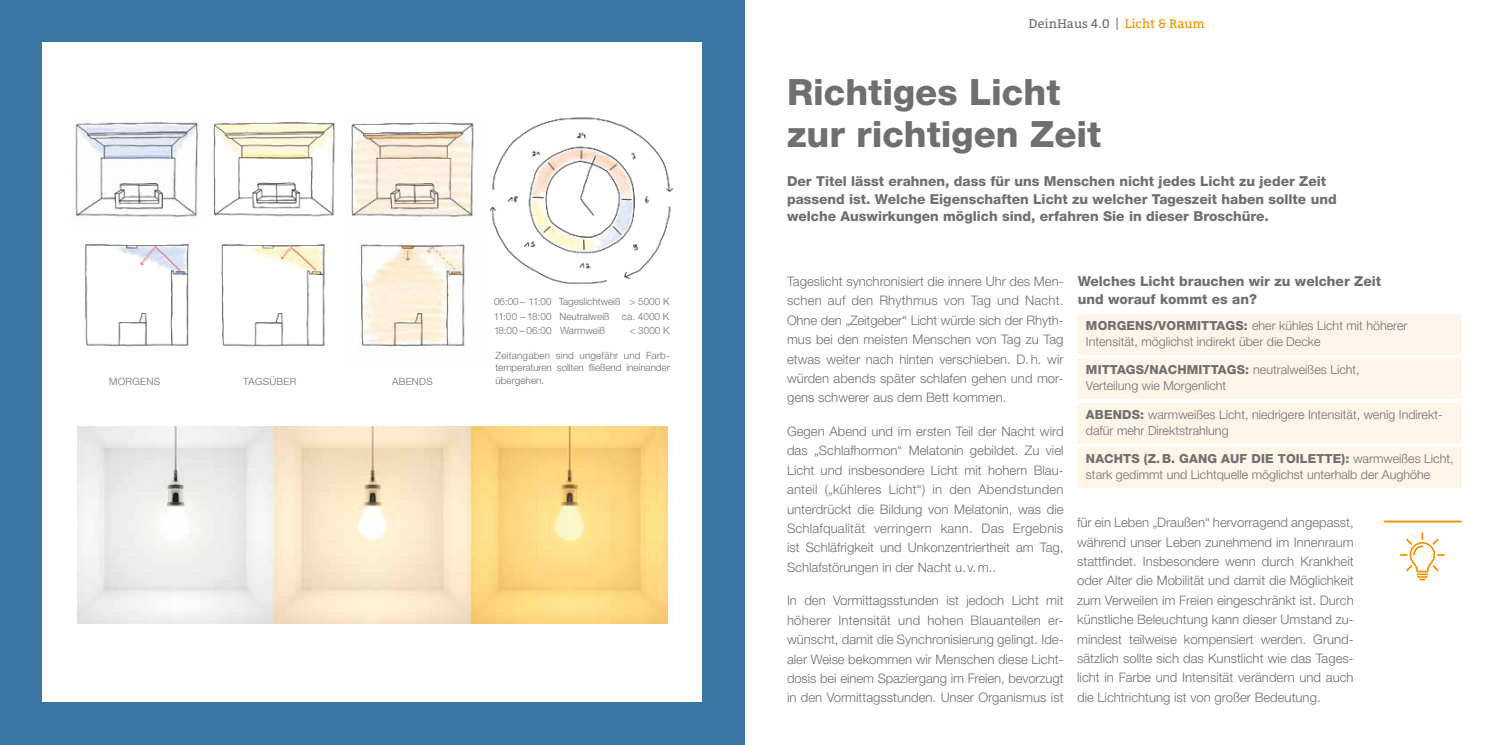
<style>
.page{position:relative;width:1489px;height:745px;background:#fff}
.page>*{position:absolute;margin:0;border:0;box-sizing:border-box;transform-origin:0 0}
.t1{font:800 36.25px/42.5px "Helvetica Neue LT Pro";color:#706f6f}
.t2{font:800 13.75px/17.5px "Helvetica Neue LT Pro";color:#706f6f}
.t3{font:300 13.12px/19.4px "Helvetica Neue LT Pro";color:#706f6f;text-align:justify}
.t4{font:300 12.5px/16.2px "Helvetica Neue LT Pro";color:#706f6f}
.t5{font:12.5px "Bitter";color:#706f6f}
.t6{font:300 10px/12.5px "Helvetica Neue LT Pro";color:#706f6f}
.t7{font:300 10px "Helvetica Neue LT Pro";letter-spacing:.03em;color:#706f6f}
.t8{font:300 9.88px/14.1px "Helvetica Neue LT Pro";color:#706f6f}
.s1{font-size:10px}
.s2{color:#f39200}
.s3{font-weight:800}
</style>
<div class="page">
<div style="left:0;top:0;width:744px;height:744px;background:#3b76a3"></div>
<div style="left:1077px;top:313px;width:384px;height:41px;background:#fff5e9"></div>
<div style="left:1077px;top:358px;width:384px;height:41px;background:#fff5e9"></div>
<div style="left:1077px;top:402px;width:384px;height:41px;background:#fff5e9"></div>
<div style="left:1077px;top:447px;width:384px;height:41px;background:#fff5e9"></div>
<svg style="left:1399px;top:532px;width:45px;height:48px"></svg>
<hr style="left:1383px;top:520px;width:78px;height:2px;background:#f39200">
<div style="left:43px;top:43px;width:659px;height:659px;background:#fff"></div>
<img style="left:490px;top:117px;width:183px;height:167px">
<img style="left:84px;top:244px;width:105px;height:103px">
<img style="left:360px;top:243px;width:107px;height:104px">
<img style="left:75px;top:121px;width:125px;height:100px">
<svg style="left:213px;top:122px;width:122px;height:95px"></svg>
<img style="left:351px;top:122px;width:123px;height:96px">
<img style="left:77px;top:426px;width:590px;height:197px">
<p class="t8" style="left:494px;top:294px;width:177px">06:00– 11:00 Tageslichtweiß <span class="s1">&gt; 5000 K<br></span>11:00 – 18:00 Neutralweiß <span class="s1">ca. 4000 K</span></p>
<p class="t6" style="left:494px;top:324px;width:113px">18:00 – 06:00 Warmweiß</p>
<p class="t6" style="left:629px;top:324px;width:42px">&lt; 3000 K</p>
<p class="t6" style="left:495px;top:349px;width:176px">Zeitangaben sind ungefähr und Farb&shy;temperaturen sollten fließend ineinander</p>
<p class="t7" style="left:109px;top:374px;width:52px">MORGENS</p>
<p class="t7" style="left:243px;top:374px;width:55px">TAGSÜBER</p>
<p class="t6" style="left:392px;top:374px;width:42px">ABENDS</p>
<p class="t6" style="left:495px;top:374px;width:50px">übergehen.</p>
<p class="t5" style="left:1028px;top:16px;width:178px">DeinHaus 4.0 | <span class="s2">Licht &amp; Raum</span></p>
<h1 class="t1" style="left:787px;top:70px;width:316px">Richtiges Licht zur richtigen Zeit</h1>
<p class="t2" style="left:787px;top:172px;width:551px">Der Titel lässt erahnen, dass für uns Menschen nicht jedes Licht zu jeder Zeit passend ist. Welche Eigenschaften Licht zu welcher Tageszeit haben sollte und welche Auswirkungen möglich sind, erfahren Sie in dieser Broschüre.</p>
<p class="t3" style="left:787px;top:271px;width:278px">Tageslicht synchronisiert die innere Uhr des Men&shy;schen auf den Rhythmus von Tag und Nacht.<br>Ohne den „Zeitgeber“ Licht würde sich der Rhyth&shy;mus bei den meisten Menschen von Tag zu Tag etwas weiter nach hinten verschieben. D.h. wir würden abends später schlafen gehen und mor&shy;gens schwerer aus dem Bett kommen.</p>
<p class="t3" style="left:787px;top:421px;width:278px">Gegen Abend und im ersten Teil der Nacht wird das „Schlafhormon“ Melatonin gebildet. Zu viel Licht und insbesondere Licht mit hohem Blau&shy;anteil („kühleres Licht“) in den Abendstunden unterdrückt die Bildung von Melatonin, was die Schlafqualität verringern kann. Das Ergebnis ist Schläfrigkeit und Unkonzentriertheit am Tag, Schlafstörungen in der Nacht u. v.m..</p>
<p class="t3" style="left:787px;top:590px;width:278px">In den Vormittagsstunden ist jedoch Licht mit höherer Intensität und hohen Blauanteilen er&shy;wünscht, damit die Synchronisierung gelingt. Ide&shy;aler Weise bekommen wir Menschen diese Licht&shy;dosis bei einem Spaziergang im Freien, bevorzugt in den Vormittagsstunden. Unser Organismus ist</p>
<p class="t2" style="left:1077px;top:272px;width:305px">Welches Licht brauchen wir zu welcher Zeit und worauf kommt es an?</p>
<p class="t4" style="left:1085px;top:316px;width:323px"><span class="s3">MORGENS/VORMITTAGS:</span> eher kühles Licht mit höherer<br>Intensität, möglichst indirekt über die Decke</p>
<p class="t4" style="left:1085px;top:361px;width:275px"><span class="s3">MITTAGS/NACHMITTAGS:</span> neutralweißes Licht,<br>Verteilung wie Morgenlicht</p>
<p class="t4" style="left:1085px;top:405px;width:358px"><span class="s3">ABENDS:</span> warmweißes Licht, niedrigere Intensität, wenig Indirekt&shy;dafür mehr Direktstrahlung</p>
<p class="t4" style="left:1085px;top:450px;width:369px"><span class="s3">NACHTS (Z. B. GANG AUF DIE TOILETTE):</span> warmweißes Licht, stark gedimmt und Lichtquelle möglichst unterhalb der Aughöhe</p>
<p class="t3" style="left:1077px;top:512px;width:278px">für ein Leben „Draußen“ hervorragend angepasst, während unser Leben zunehmend im Innenraum stattfindet. Insbesondere wenn durch Krankheit oder Alter die Mobilität und damit die Möglichkeit zum Verweilen im Freien eingeschränkt ist. Durch künstliche Beleuchtung kann dieser Umstand zu&shy;mindest teilweise kompensiert werden. Grund&shy;sätzlich sollte sich das Kunstlicht wie das Tages&shy;licht in Farbe und Intensität verändern und auch die Lichtrichtung ist von großer Bedeutung.</p>
</div>
